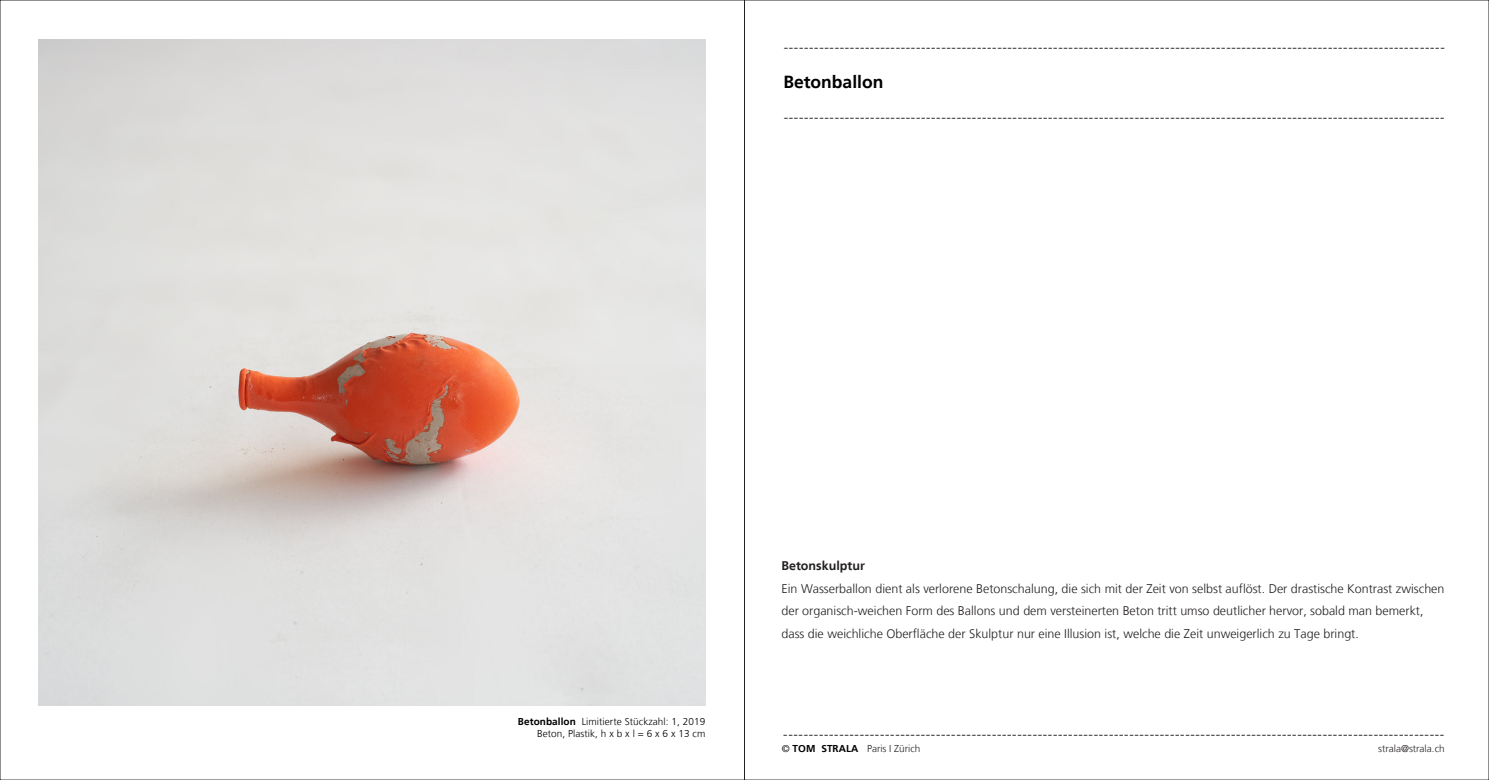
<style>
.page{position:relative;width:1489px;height:780px;background:#fff}
.page>*{position:absolute;margin:0;border:0;box-sizing:border-box;transform-origin:0 0}
.t1{font:700 17.5px "Frutiger LT";color:#000}
.t2{font:300 13.75px "Helvetica Neue";color:#000}
.t3{font:300 13.75px "Frutiger LT";color:#fff}
.t4{font:300 12.5px/22.5px "Frutiger LT";color:#231f20}
.t5{font:700 12.5px "Frutiger LT";color:#231f20}
.t6{font:300 10px/12px "Frutiger LT";letter-spacing:.005em;color:#000;text-align:right}
.t7{font:300 10px "Frutiger LT";color:#231f20}
.s1{font-weight:700}
.s2{color:#000}
.s3{font-weight:700;color:#000}
</style>
<div class="page">
<img style="left:39px;top:39px;width:666px;height:666px">
<hr style="left:744px;top:0;width:1px;height:780px;background:#231f20">
<p class="t2" style="left:783px;top:39px;width:663px">----------------------------------------------------------------------------------------------------------------------------------</p>
<p class="t1" style="left:783px;top:71px;width:102px">Betonballon</p>
<p class="t2" style="left:783px;top:109px;width:663px">----------------------------------------------------------------------------------------------------------------------------------</p>
<p class="t6" style="left:518px;top:716px;width:189px"><span class="s1">Betonballon</span> Limitierte Stückzahl: 1, 2019<br>Beton, Plastik, h x b x l = 6 x 6 x 13 cm</p>
<p class="t5" style="left:781px;top:558px;width:85px">Betonskulptur</p>
<p class="t4" style="left:781px;top:577px;width:664px">Ein Wasserballon dient als verlorene Betonschalung, die sich mit der Zeit von selbst auflöst. Der drastische Kontrast zwischen der organisch-weichen Form des Ballons und dem versteinerten Beton tritt umso deutlicher hervor, sobald man bemerkt, dass die weichliche Oberfläche der Skulptur nur eine Illusion ist, welche die Zeit unweigerlich zu Tage bringt.</p>
<p class="t2" style="left:783px;top:726px;width:663px">----------------------------------------------------------------------------------------------------------------------------------</p>
<p class="t7" style="left:781px;top:742px;width:140px"><span class="s2">©</span> <span class="s3">TOM STRALA</span> Paris I Zürich</p>
<p class="t7" style="left:1378px;top:742px;width:68px">strala@strala.ch</p>
<p class="t3" style="left:783px;top:741px;width:5px">.</p>
</div>
